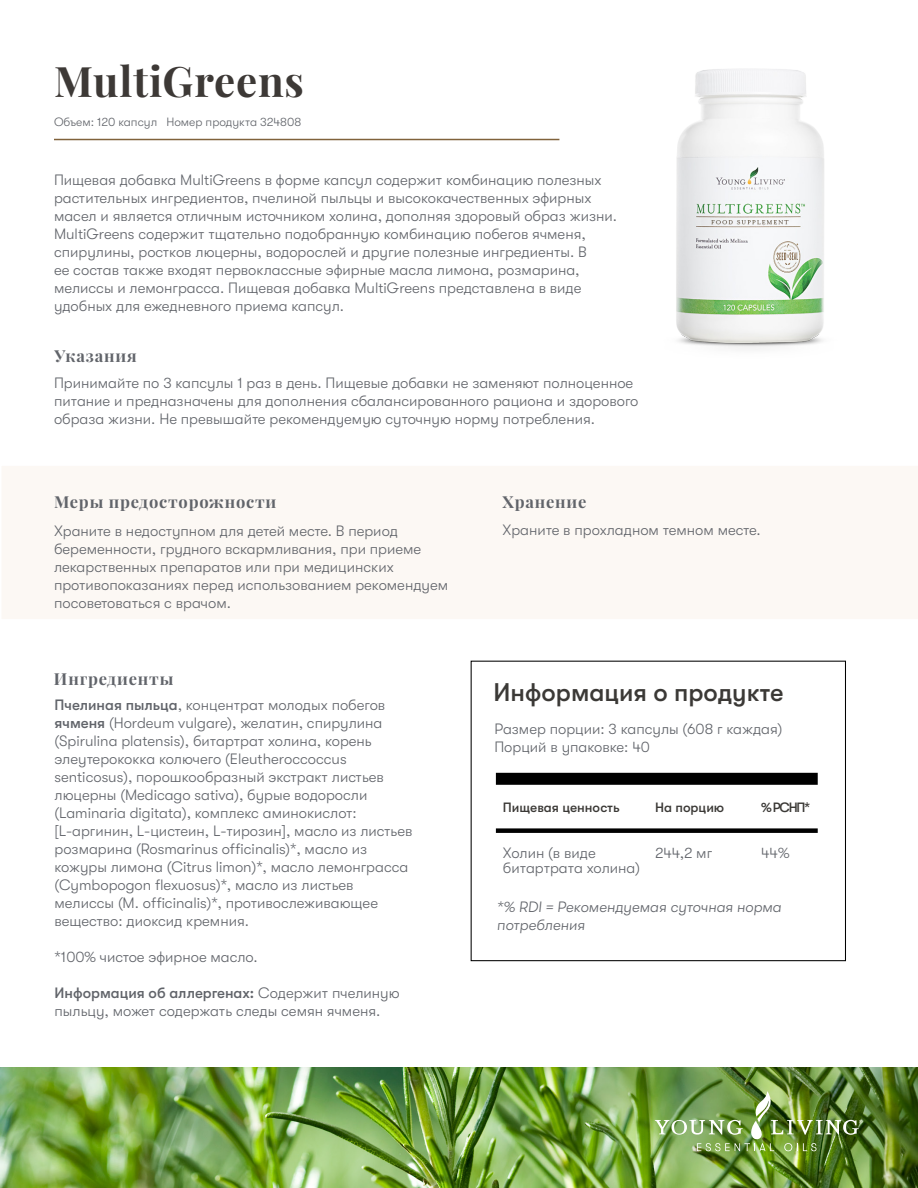
<style>
.page{position:relative;width:918px;height:1188px;background:#fff}
.page>*{position:absolute;margin:0;border:0;box-sizing:border-box;transform-origin:0 0}
.t1{font:700 42px "Playfair Display";letter-spacing:.02em;color:#3d3936}
.t2{font:500 25.5px "GT Walsheim Pro";color:#3b3936}
.t3{font:700 16.5px "Playfair Display";letter-spacing:.05em;color:#61646a}
.t4{font:300 15px/18px "GT Walsheim Pro";color:#61646a}
.t5{font:italic 300 15px/18px "GT Walsheim Pro";color:#61646a}
.t6{font:500 13.5px "GT Walsheim Pro";color:#3b3936}
.t7{font:300 12px "GT Walsheim Pro";color:#61646a}
.s1{font-weight:500}
</style>
<div class="page">
<div style="left:2px;top:466px;width:916px;height:153px;background:#fcf8f4"></div>
<hr style="left:54px;top:139px;width:505px;height:1px;background:#80623b">
<img style="left:0;top:1067px;width:918px;height:121px">
<div style="left:471px;top:661px;width:375px;height:300px;border:1px solid #000"></div>
<div style="left:496px;top:773px;width:322px;height:12px;background:#000"></div>
<div style="left:496px;top:828px;width:322px;height:5px;background:#000"></div>
<img style="left:655px;top:1091px;width:207px;height:60px">
<img style="left:676px;top:69px;width:148px;height:281px">
<h1 class="t1" style="left:54px;top:55px;width:252px">MultiGreens</h1>
<p class="t7" style="left:54px;top:115px;width:249px">Объем: 120 капсул Номер продукта 324808</p>
<p class="t4" style="left:54px;top:171px;width:565px">Пищевая добавка MultiGreens в форме капсул содержит комбинацию полезных растительных ингредиентов, пчелиной пыльцы и высококачественных эфирных масел и является отличным источником холина, дополняя здоровый образ жизни.<br>MultiGreens содержит тщательно подобранную комбинацию побегов ячменя, спирулины, ростков люцерны, водорослей и другие полезные ингредиенты. В<br>ее состав также входят первоклассные эфирные масла лимона, розмарина, мелиссы и лемонграсса. Пищевая добавка MultiGreens представлена в виде удобных для ежедневного приема капсул.</p>
<p class="t3" style="left:55px;top:345px;width:84px">Указания</p>
<p class="t4" style="left:54px;top:374px;width:586px">Принимайте по 3 капсулы 1 раз в день. Пищевые добавки не заменяют полноценное питание и предназначены для дополнения сбалансированного рациона и здорового образа жизни. Не превышайте рекомендуемую суточную норму потребления.</p>
<p class="t3" style="left:54px;top:492px;width:224px">Меры предосторожности</p>
<p class="t4" style="left:54px;top:522px;width:396px">Храните в недоступном для детей месте. В период беременности, грудного вскармливания, при приеме лекарственных препаратов или при медицинских противопоказаниях перед использованием рекомендуем посоветоваться с врачом.</p>
<p class="t3" style="left:54px;top:668px;width:121px">Ингредиенты</p>
<p class="t4" style="left:55px;top:696px;width:360px"><span class="s1">Пчелиная пыльца</span>, концентрат молодых побегов <span class="s1">ячменя</span> (Hordeum vulgare), желатин, спирулина (Spirulina platensis), битартрат холина, корень элеутерококка колючего (Eleutheroccoccus senticosus), порошкообразный экстракт листьев люцерны (Medicago sativa), бурые водоросли (Laminaria digitata), комплекс аминокислот: [L-аргинин, L-цистеин, L-тирозин], масло из листьев розмарина (Rosmarinus officinalis)*, масло из кожуры лимона (Citrus limon)*, масло лемонграсса (Cymbopogon flexuosus)*, масло из листьев мелиссы (M. officinalis)*, противослеживающее вещество: диоксид кремния.</p>
<p class="t4" style="left:55px;top:948px;width:205px">*100% чистое эфирное масло.</p>
<p class="t4" style="left:55px;top:984px;width:347px"><span class="s1">Информация об аллергенах:</span> Содержит пчелиную пыльцу, может содержать следы семян ячменя.</p>
<p class="t3" style="left:502px;top:491px;width:86px">Хранение</p>
<p class="t4" style="left:502px;top:521px;width:260px">Храните в прохладном темном месте.</p>
<h2 class="t2" style="left:494px;top:678px;width:292px">Информация о продукте</h2>
<p class="t4" style="left:494px;top:720px;width:290px">Размер порции: 3 капсулы (608 г каждая)<br>Порций в упаковке: 40</p>
<p class="t6" style="left:503px;top:799px;width:118px">Пищевая ценность</p>
<p class="t6" style="left:655px;top:799px;width:71px">На порцию</p>
<p class="t6" style="left:761px;top:799px;width:50px">% РСНП*</p>
<p class="t4" style="left:503px;top:846px;width:139px;line-height:15px">Холин (в виде битартрата холина)</p>
<p class="t4" style="left:655px;top:844px;width:59px">244,2 мг</p>
<p class="t4" style="left:761px;top:844px;width:30px">44%</p>
<p class="t5" style="left:497px;top:898px;width:286px">*% RDI = Рекомендуемая суточная норма потребления</p>
</div>
